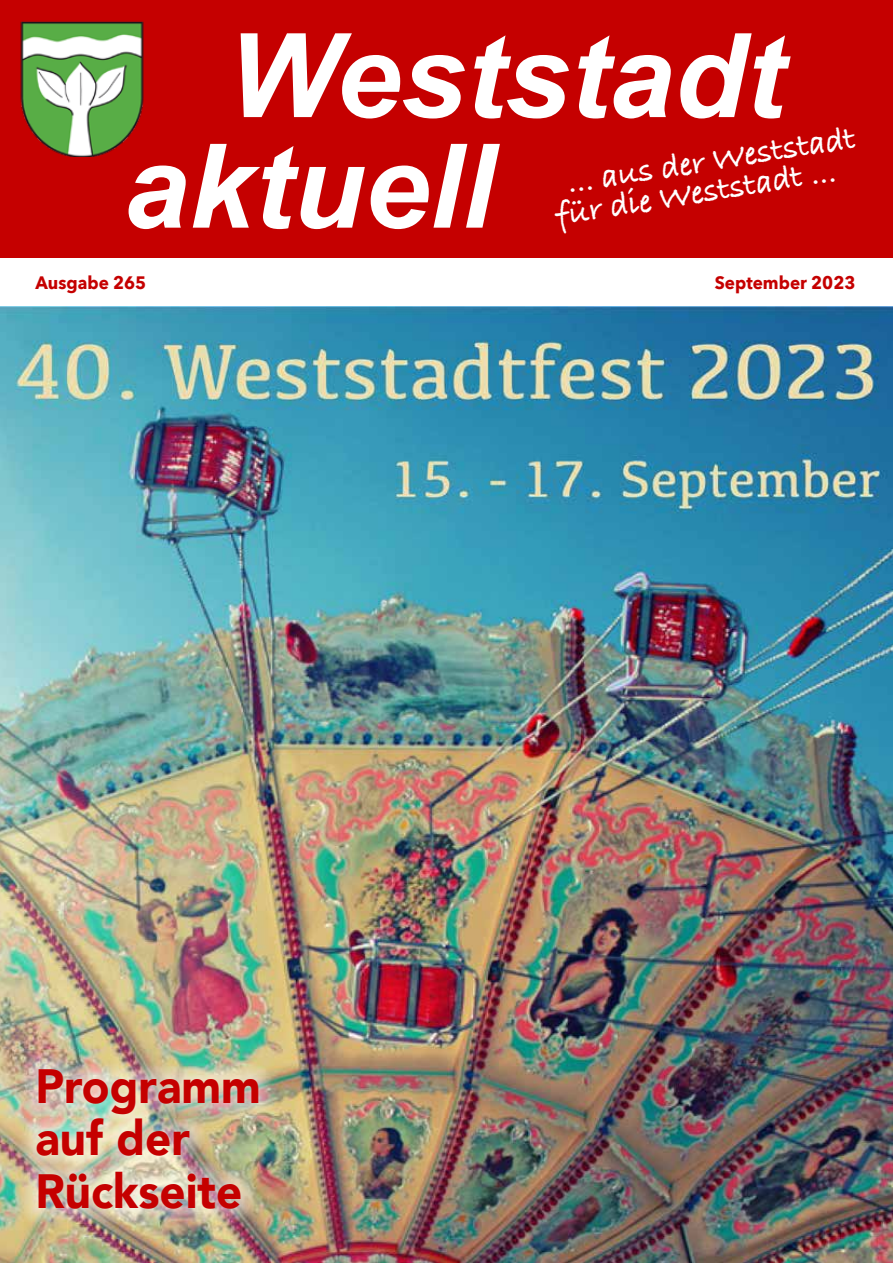
<style>
.page{position:relative;width:893px;height:1263px;background:#fff}
.page>*{position:absolute;margin:0;border:0;box-sizing:border-box;transform-origin:0 0}
.t1{font:italic 700 117px "Arial";color:#fff}
.Überschrift_rot{font:900 48px/52.5px "Avenir";color:#c50000;scale:.95 1}
.Text{font:700 34.5px/30px "Bradley Hand ITCTT";color:#fff;scale:.95 1}
.Text_medium{font:700 18px "Avenir Next";color:#c50000;scale:.95 1}
</style>
<div class="page">
<div style="left:0;top:0;width:893px;height:257px;background:#c50000"></div>
<img style="left:20px;top:21px;width:124px;height:135px">
<img style="left:0;top:306px;width:893px;height:957px">
<img style="left:20px;top:1052px;width:255px;height:173px">
<p class="t1" style="left:227px;top:0;width:558px">Weststadt</p>
<p class="t1" style="left:123px;top:111px;width:372px">aktuell</p>
<p class="Text" style="left:548px;top:169px;width:326px;text-indent:17px;rotate:-9deg">... aus der Weststadt für die Weststadt ...</p>
<p class="Text_medium" style="left:35px;top:267px;width:118px">Ausgabe 265</p>
<p class="Text_medium" style="left:715px;top:267px;width:149px">September 2023</p>
<h1 class="Überschrift_rot" style="left:35px;top:1058px;width:239px">Programm auf der<br>Rückseite</h1>
</div>
